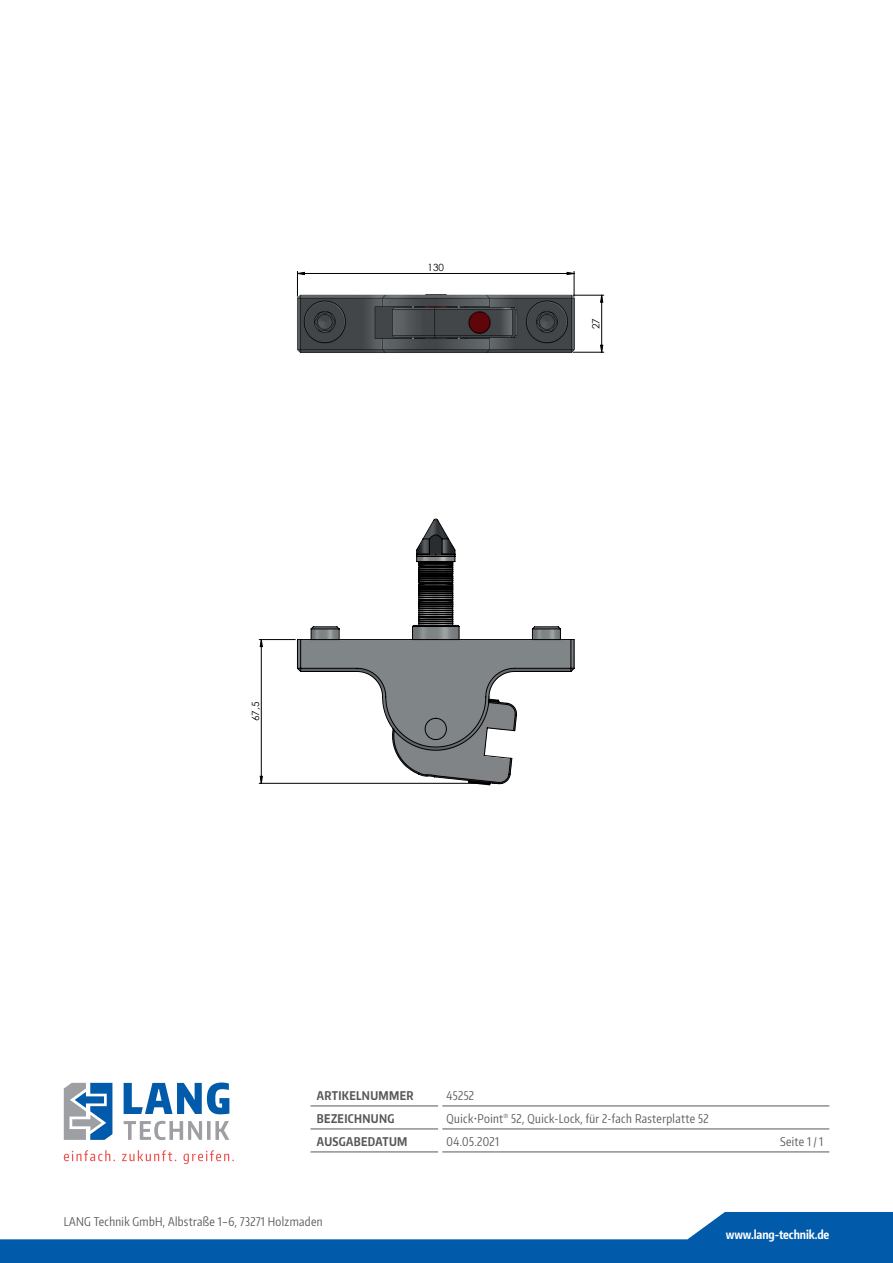
<style>
.page{position:relative;width:893px;height:1263px;background:#fff}
.page>*{position:absolute;margin:0;border:0;box-sizing:border-box;transform-origin:0 0}
.t1{font:12px "Encode Sans Compressed";letter-spacing:.03em;color:#57585a}
.t2{font:700 12px "Encode Sans Compressed";letter-spacing:.03em;color:#57585a}
.t3{font:700 12px "Encode Sans Compressed";letter-spacing:-.01em;color:#fff}
.t4{font:9.9px "Century Gothic";color:#000001}
</style>
<div class="page">
<svg style="left:0;top:1212px;width:893px;height:51px;fill:#015aaa"></svg>
<svg style="left:124px;top:1082px;width:105px;height:32px"></svg>
<svg style="left:124px;top:1121px;width:105px;height:19px"></svg>
<svg style="left:64px;top:1083px;width:48px;height:57px"></svg>
<svg style="left:64px;top:1150px;width:170px;height:14px"></svg>
<hr style="left:311px;top:1106px;width:127px;height:1px;background:#57585a">
<hr style="left:442px;top:1106px;width:387px;height:1px;background:#57585a">
<hr style="left:311px;top:1129px;width:127px;height:1px;background:#57585a">
<hr style="left:442px;top:1129px;width:387px;height:1px;background:#57585a">
<hr style="left:311px;top:1152px;width:127px;height:1px;background:#57585a">
<hr style="left:442px;top:1152px;width:387px;height:1px;background:#57585a">
<img style="left:297px;top:294px;width:295px;height:59px">
<hr style="left:259px;top:783px;width:231px;height:1px;background:#000001">
<hr style="left:259px;top:639px;width:36px;height:1px;background:#000001">
<hr style="left:573px;top:295px;width:31px;height:1px;background:#000001">
<hr style="left:573px;top:352px;width:31px;height:1px;background:#000001">
<svg style="left:260px;top:639px;width:3px;height:145px"></svg>
<svg style="left:297px;top:271px;width:278px;height:25px"></svg>
<svg style="left:600px;top:295px;width:3px;height:58px"></svg>
<svg style="left:297px;top:518px;width:278px;height:267px"></svg>
<p class="t4" style="left:427px;top:261px;width:18px">130</p>
<p class="t4" style="left:589px;top:329px;width:13px;rotate:-90deg">27</p>
<p class="t4" style="left:249px;top:721px;width:21px;rotate:-90deg">67,5</p>
<p class="t2" style="left:317px;top:1087px;width:98px">ARTIKELNUMMER</p>
<p class="t1" style="left:447px;top:1087px;width:29px">45252</p>
<p class="t2" style="left:317px;top:1110px;width:79px">BEZEICHNUNG</p>
<p class="t1" style="left:447px;top:1110px;width:263px">Quick•Point<sup>®</sup> 52, Quick-Lock, für 2-fach Rasterplatte 52</p>
<p class="t2" style="left:317px;top:1133px;width:92px">AUSGABEDATUM</p>
<p class="t1" style="left:447px;top:1133px;width:54px">04.05.2021</p>
<p class="t1" style="left:780px;top:1133px;width:44px">Seite 1 / 1</p>
<p class="t1" style="left:64px;top:1213px;width:260px">LANG Technik GmbH, Albstraße 1–6, 73271 Holzmaden</p>
<p class="t3" style="left:726px;top:1227px;width:105px">www.lang-technik.de</p>
</div>
